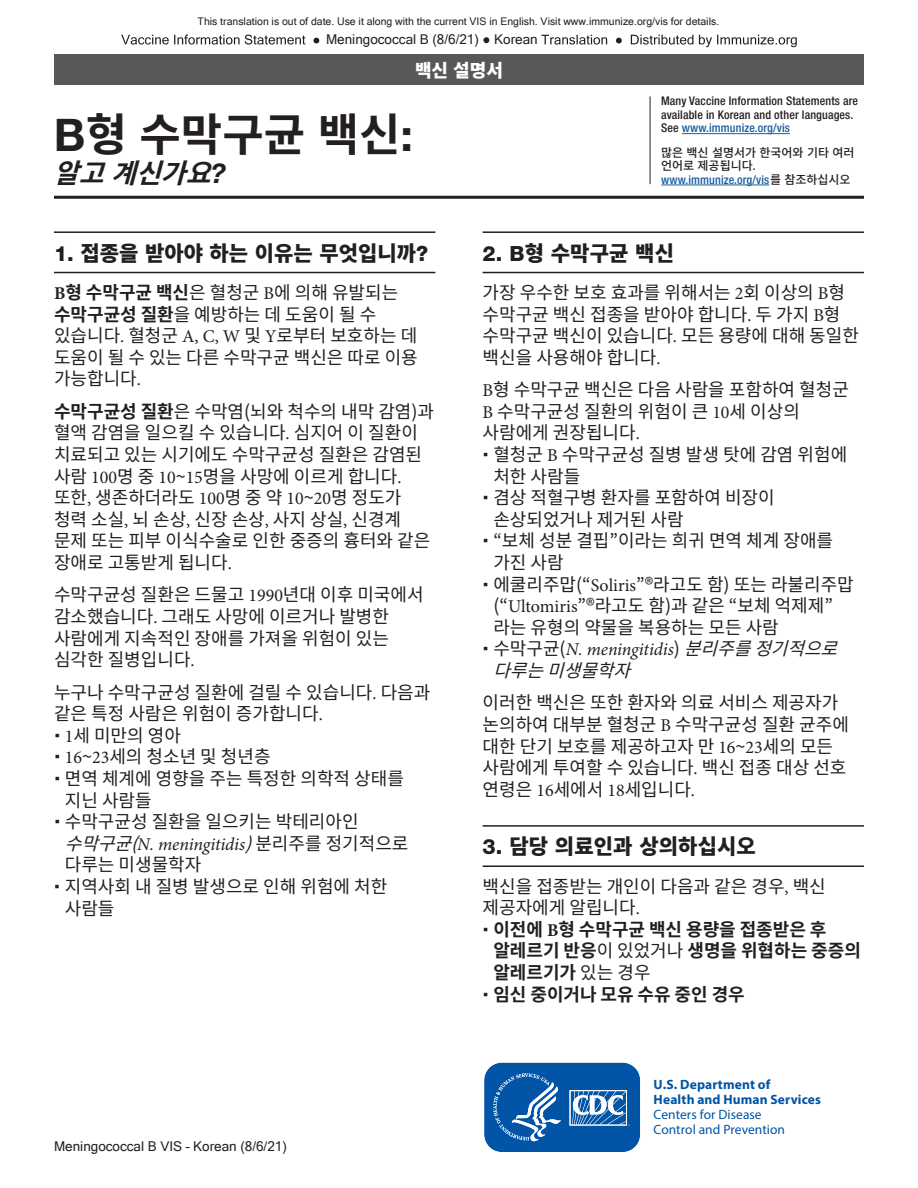
<style>
.page{position:relative;width:918px;height:1188px;background:#fff}
.page>*{position:absolute;margin:0;border:0;box-sizing:border-box;transform-origin:0 0}
.t1{font:700 45px "Noto Sans CJ Kkr";color:#231f20}
.t2{font:italic 700 27px "Noto Sans CJ Kkr";color:#231f20}
.t3{font:900 21px "Noto Sans CJ Kkr";letter-spacing:.005em;color:#231f20}
.t4{font:18px/21.6px "Noto Sans CJ Kkr";color:#231f20}
.t5{font:700 18px/21.6px "Noto Sans CJ Kkr";color:#231f20}
.t6{font:italic 18px "Minion Pro";letter-spacing:-.01em;color:#231f20}
.t7{font:italic 18px "Noto Sans CJ Kkr";color:#231f20}
.t8{font:900 18px "Noto Sans CJ Kkr";color:#fff}
.t9{font:13.5px "Microsoft Sans Serif";color:#231f20}
.t10{font:700 13.5px/15px "Myriad Pro";letter-spacing:.01em;color:#0154a6}
.t11{font:13.5px/15px "Myriad Pro";color:#0154a6}
.t12{font:500 condensed 12px/13.5px "Helvetica Neue LT Std";letter-spacing:.01em;color:#231f20}
.t13{font:500 condensed 12px "Helvetica Neue LT Std";letter-spacing:.01em;color:#175d9e}
.t14{font:500 12px/13.5px "Noto Sans CJ Kkr";color:#231f20}
.t15{font:10.5px "Microsoft Sans Serif";color:#231f20}
.s1{font-family:"Helvetica Neue LT Std"}
.s2{color:#175d9e}
.s3{font-family:"Helvetica Neue LT Std";font-stretch:condensed}
.s4{font-family:"Noto Sans CJ Kkr";font-stretch:normal;color:#231f20}
.s5{font-family:"Helvetica Neue LT Std";font-weight:800}
.s6{font-family:"Minion Pro";font-weight:700}
.s7{font-weight:700}
.s8{font-family:"Minion Pro"}
.s9{font-family:"Noto Sans CJ Kkr"}
.s10{font-family:"Noto Sans CJ Kkr";font-style:normal}
.s11{font-weight:400}
</style>
<div class="page">
<div style="left:54px;top:54px;width:810px;height:31px;background:#57585a"></div>
<hr style="left:650px;top:96px;width:1px;height:88px;background:#231f20">
<hr style="left:54px;top:196px;width:810px;height:3px;background:#231f20">
<svg style="left:484px;top:1062px;width:157px;height:90px;background:#296fb4"></svg>
<hr style="left:682px;top:133px;width:108px;height:1px;background:#175d9e">
<hr style="left:661px;top:185px;width:108px;height:1px;background:#175d9e">
<hr style="left:54px;top:272px;width:381px;height:1px;background:#231f20">
<hr style="left:54px;top:231px;width:381px;height:2px;background:#231f20">
<hr style="left:483px;top:272px;width:381px;height:1px;background:#231f20">
<hr style="left:483px;top:231px;width:381px;height:2px;background:#231f20">
<hr style="left:483px;top:865px;width:381px;height:2px;background:#231f20">
<hr style="left:483px;top:825px;width:381px;height:2px;background:#231f20">
<svg style="left:121px;top:35px;width:198px;height:10px"></svg>
<svg style="left:541px;top:35px;width:256px;height:12px"></svg>
<p class="t15" style="left:198px;top:14px;width:523px">This translation is out of date. Use it along with the current VIS in English. Visit www.immunize.org/vis for details.</p>
<p class="t9" style="left:326px;top:32px;width:213px">Meningococcal B (8/6/21) ● Korean</p>
<p class="t8" style="left:415px;top:60px;width:89px">백신 설명서</p>
<h1 class="t1" style="left:54px;top:109px;width:361px"><span class="s1">B</span>형 수막구균 백신<span class="s1">:</span></h1>
<h2 class="t2" style="left:54px;top:158px;width:179px">알고 계신가요<span class="s1">?</span></h2>
<p class="t12" style="left:661px;top:94px;width:198px">Many Vaccine Information Statements are available in Korean and other languages.<br>See <span class="s2">www.immunize.org/vis</span></p>
<p class="t14" style="left:661px;top:146px;width:195px">많은 백신 설명서가 한국어와 기타 여러 언어로 제공됩니다<span class="s3">.</span></p>
<p class="t13" style="left:661px;top:172px;width:191px">www.immunize.org/vis<span class="s4">를 참조하십시오</span></p>
<p class="t3" style="left:54px;top:241px;width:376px"><span class="s5">1.</span> 접종을 받아야 하는 이유는 무엇입니까<span class="s5">?</span></p>
<p class="t4" style="left:54px;top:282px;width:365px"><span class="s6">B</span><span class="s7">형 수막구균 백신</span>은 혈청군 <span class="s8">B</span>에 의해 유발되는 <span class="s7">수막구균성 질환</span>을 예방하는 데 도움이 될 수 있습니다<span class="s8">.</span> 혈청군 <span class="s8">A, C, W</span> 및 <span class="s8">Y</span>로부터 보호하는 데 도움이 될 수 있는 다른 수막구균 백신은 따로 이용 가능합니다<span class="s8">.</span></p>
<p class="t4" style="left:54px;top:401px;width:382px"><span class="s7">수막구균성 질환</span>은 수막염(뇌와 척수의 내막 감염)과 혈액 감염을 일으킬 수 있습니다<span class="s8">.</span> 심지어 이 질환이 치료되고 있는 시기에도 수막구균성 질환은 감염된 사람 <span class="s8">100</span>명 중 <span class="s8">10</span>~<span class="s8">15</span>명을 사망에 이르게 합니다<span class="s8">. </span>또한<span class="s8">,</span> 생존하더라도 <span class="s8">100</span>명 중 약 <span class="s8">10</span>~<span class="s8">20</span>명 정도가 청력 소실<span class="s8">,</span> 뇌 손상<span class="s8">,</span> 신장 손상<span class="s8">,</span> 사지 상실<span class="s8">,</span> 신경계 문제 또는 피부 이식수술로 인한 중증의 흉터와 같은 장애로 고통받게 됩니다<span class="s8">.</span></p>
<p class="t4" style="left:54px;top:584px;width:371px">수막구균성 질환은 드물고 <span class="s8">1990</span>년대 이후 미국에서 감소했습니다<span class="s8">.</span> 그래도 사망에 이르거나 발병한 사람에게 지속적인 장애를 가져올 위험이 있는 심각한 질병입니다<span class="s8">.</span></p>
<p class="t4" style="left:54px;top:682px;width:378px">누구나 수막구균성 질환에 걸릴 수 있습니다<span class="s8">.</span> 다음과</p>
<p class="t4" style="left:54px;top:703px;width:270px">같은 특정 사람은 위험이 증가합니다<span class="s8">.</span></p>
<p class="t4" style="left:65px;top:725px;width:118px"><span class="s8">1</span>세 미만의 영아</p>
<p class="t4" style="left:65px;top:746px;width:207px"><span class="s8">16</span>~<span class="s8">23</span>세의 청소년 및 청년층</p>
<p class="t4" style="left:65px;top:768px;width:341px">면역 체계에 영향을 주는 특정한 의학적 상태를</p>
<p class="t4" style="left:65px;top:790px;width:88px">지닌 사람들</p>
<p class="t4" style="left:65px;top:811px;width:295px">수막구균성 질환을 일으키는 박테리아인</p>
<p class="t6" style="left:65px;top:832px;width:345px"><span class="s9">수막구균(</span>N. meningitidis<span class="s9">)</span><span class="s10">분리주를 정기적으로</span></p>
<p class="t4" style="left:65px;top:854px;width:324px">다루는 미생물학자<br>지역사회 내 질병 발생으로 인해 위험에 처한 사람들</p>
<p class="t9" style="left:54px;top:1138px;width:234px">Meningococcal B VIS – Korean (8/6/21)</p>
<p class="t3" style="left:483px;top:241px;width:193px"><span class="s5">2. B</span>형 수막구균 백신</p>
<p class="t4" style="left:483px;top:282px;width:378px">가장 우수한 보호 효과를 위해서는 <span class="s8">2</span>회 이상의 <span class="s8">B</span>형 수막구균 백신 접종을 받아야 합니다<span class="s8">.</span> 두 가지 <span class="s8">B</span>형 수막구균 백신이 있습니다<span class="s8">.</span> 모든 용량에 대해 동일한 백신을 사용해야 합니다<span class="s8">.</span></p>
<p class="t4" style="left:483px;top:379px;width:368px"><span class="s8">B</span>형 수막구균 백신은 다음 사람을 포함하여 혈청군<br><span class="s8">B</span> 수막구균성 질환의 위험이 큰 <span class="s8">10</span>세 이상의 사람에게 권장됩니다<span class="s8">.</span></p>
<p class="t4" style="left:493px;top:444px;width:362px">혈청군 <span class="s8">B</span> 수막구균성 질병 발생 탓에 감염 위험에 처한 사람들<br>겸상 적혈구병 환자를 포함하여 비장이 손상되었거나 제거된 사람<br>“보체 성분 결핍”이라는 희귀 면역 체계 장애를 가진 사람<br>에쿨리주맙(“<span class="s8">Soliris</span>”®라고도 함) 또는 라불리주맙 (“<span class="s8">Ultomiris</span>”®라고도 함)과 같은 “보체 억제제” 라는 유형의 약물을 복용하는 모든 사람</p>
<p class="t6" style="left:493px;top:637px;width:359px"><span class="s10">수막구균(</span>N. meningitidis<span class="s10">)</span> <span class="s9">분리주를정기적으로</span></p>
<p class="t7" style="left:493px;top:660px;width:152px">다루는 미생물학자</p>
<p class="t4" style="left:483px;top:692px;width:368px">이러한 백신은 또한 환자와 의료 서비스 제공자가 논의하여 대부분 혈청군 <span class="s8">B</span> 수막구균성 질환 균주에 대한 단기 보호를 제공하고자 만 <span class="s8">16</span>~<span class="s8">23</span>세의 모든 사람에게 투여할 수 있습니다<span class="s8">.</span> 백신 접종 대상 선호 연령은 <span class="s8">16</span>세에서 <span class="s8">18</span>세입니다<span class="s8">.</span></p>
<p class="t3" style="left:483px;top:835px;width:275px"><span class="s5">3.</span> 담당 의료인과 상의하십시오</p>
<p class="t4" style="left:483px;top:876px;width:345px">백신을 접종받는 개인이 다음과 같은 경우<span class="s8">,</span> 백신 제공자에게 알립니다<span class="s8">.</span></p>
<p class="t5" style="left:493px;top:919px;width:369px">이전에 <span class="s8">B</span>형 수막구균 백신 용량을 접종받은 후 알레르기 반응<span class="s11">이 있었거나</span> 생명을 위협하는 중증의 알레르기가 <span class="s11">있는 경우<br></span>임신 중이거나 모유 수유 중인 경우</p>
<p class="t10" style="left:654px;top:1077px;width:169px">U.S. Department of<br>Health and Human Services</p>
<p class="t11" style="left:654px;top:1107px;width:133px">Centers for Disease<br>Control and Prevention</p>
</div>
